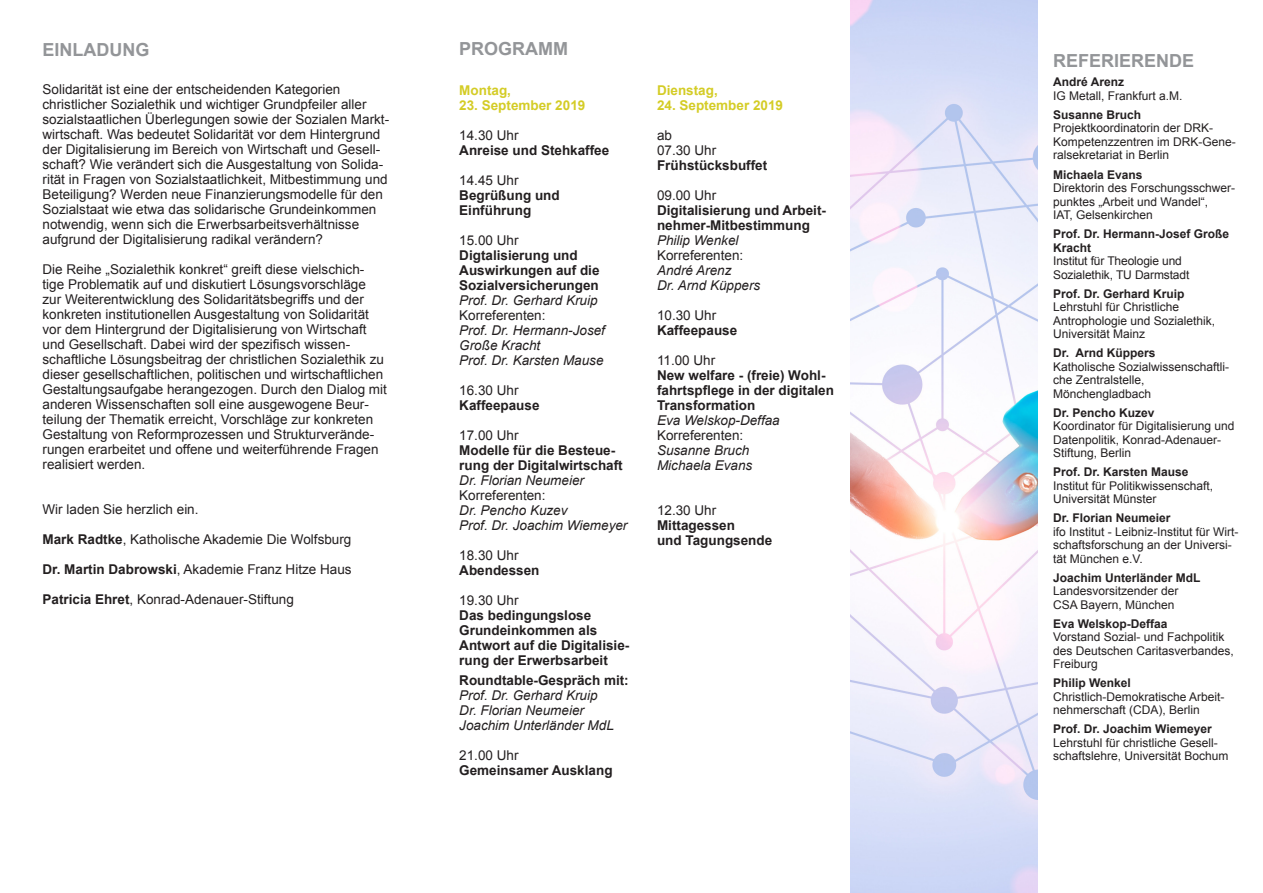
<style>
.page{position:relative;width:1263px;height:893px;background:#fff}
.page>*{position:absolute;margin:0;border:0;box-sizing:border-box;transform-origin:0 0}
.t1{font:700 18px "Arial";color:#939598}
.t2{font:13.5px/15px "Arial";color:#231f20}
.t3{font:700 13.5px/15px "Arial";color:#231f20}
.t4{font:italic 13.5px/15px "Arial";color:#231f20}
.t5{font:700 13.5px "Arial";color:#d4cc26}
.t6{font:12px/13.5px "Arial";color:#231f20}
.t7{font:700 12px "Arial";color:#231f20}
.s1{font-weight:700}
.s2{font-style:normal}
</style>
<div class="page">
<img style="left:850px;top:0;width:187px;height:893px">
<p class="t1" style="left:43px;top:37px;width:108px">EINLADUNG</p>
<p class="t2" style="left:43px;top:82px;width:348px">Solidarität ist eine der entscheidenden Kategorien christlicher Sozialethik und wichtiger Grundpfeiler aller sozialstaatlichen Überlegungen sowie der Sozialen Markt&shy;wirtschaft. Was bedeutet Solidarität vor dem Hintergrund der Digitalisierung im Bereich von Wirtschaft und Gesell&shy;schaft? Wie verändert sich die Ausgestaltung von Solida&shy;rität in Fragen von Sozialstaatlichkeit, Mitbestimmung und Beteiligung? Werden neue Finanzierungsmodelle für den Sozialstaat wie etwa das solidarische Grundeinkommen notwendig, wenn sich die Erwerbsarbeitsverhältnisse aufgrund der Digitalisierung radikal verändern?</p>
<p class="t2" style="left:43px;top:262px;width:346px">Die Reihe „Sozialethik konkret“ greift diese vielschich&shy;tige Problematik auf und diskutiert Lösungsvorschläge zur Weiterentwicklung des Solidaritätsbegriffs und der konkreten institutionellen Ausgestaltung von Solidarität vor dem Hintergrund der Digitalisierung von Wirtschaft und Gesellschaft. Dabei wird der spezifisch wissen&shy;schaftliche Lösungsbeitrag der christlichen Sozialethik zu dieser gesellschaftlichen, politischen und wirtschaftlichen Gestaltungsaufgabe herangezogen. Durch den Dialog mit anderen Wissenschaften soll eine ausgewogene Beur&shy;teilung der Thematik erreicht, Vorschläge zur konkreten Gestaltung von Reformprozessen und Strukturverände&shy;rungen erarbeitet und offene und weiterführende Fragen realisiert werden.</p>
<p class="t2" style="left:43px;top:502px;width:158px">Wir laden Sie herzlich ein.</p>
<p class="t2" style="left:43px;top:532px;width:310px"><span class="s1">Mark Radtke</span>, Katholische Akademie Die Wolfsburg</p>
<p class="t2" style="left:43px;top:562px;width:311px"><span class="s1">Dr. Martin Dabrowski</span>, Akademie Franz Hitze Haus</p>
<p class="t2" style="left:43px;top:592px;width:253px"><span class="s1">Patricia Ehret</span>, Konrad-Adenauer-Stiftung</p>
<p class="t1" style="left:459px;top:36px;width:110px">PROGRAMM</p>
<p class="t5" style="left:459px;top:81px;width:53px">Montag,</p>
<p class="t5" style="left:459px;top:96px;width:128px">23. September 2019</p>
<p class="t2" style="left:459px;top:128px;width:61px">14.30 Uhr</p>
<p class="t3" style="left:459px;top:143px;width:152px">Anreise und Stehkaffee</p>
<p class="t2" style="left:459px;top:173px;width:61px">14.45 Uhr</p>
<p class="t3" style="left:459px;top:188px;width:102px">Begrüßung und<br>Einführung</p>
<p class="t2" style="left:459px;top:233px;width:61px">15.00 Uhr</p>
<p class="t3" style="left:459px;top:248px;width:142px">Digtalisierung und<br>Auswirkungen auf die<br>Sozialversicherungen</p>
<p class="t4" style="left:459px;top:293px;width:140px">Prof. Dr. Gerhard Kruip<br><span class="s2">Korreferenten:</span></p>
<p class="t4" style="left:459px;top:323px;width:147px">Prof. Dr. Hermann-Josef<br>Große Kracht</p>
<p class="t4" style="left:459px;top:353px;width:146px">Prof. Dr. Karsten Mause</p>
<p class="t2" style="left:459px;top:383px;width:61px">16.30 Uhr</p>
<p class="t3" style="left:459px;top:398px;width:82px">Kaffeepause</p>
<p class="t2" style="left:459px;top:428px;width:61px">17.00 Uhr</p>
<p class="t3" style="left:459px;top:443px;width:165px">Modelle für die Besteue&shy;rung der Digitalwirtschaft</p>
<p class="t4" style="left:459px;top:473px;width:126px">Dr. Florian Neumeier</p>
<p class="t2" style="left:459px;top:488px;width:88px">Korreferenten:</p>
<p class="t4" style="left:459px;top:503px;width:110px">Dr. Pencho Kuzev</p>
<p class="t4" style="left:459px;top:518px;width:170px">Prof. Dr. Joachim Wiemeyer</p>
<p class="t2" style="left:459px;top:548px;width:61px">18.30 Uhr</p>
<p class="t3" style="left:459px;top:563px;width:82px">Abendessen</p>
<p class="t2" style="left:459px;top:593px;width:61px">19.30 Uhr</p>
<p class="t3" style="left:459px;top:608px;width:172px">Das bedingungslose<br>Grundeinkommen als<br>Antwort auf die Digitalisie&shy;rung der Erwerbsarbeit</p>
<p class="t3" style="left:459px;top:672px;width:171px">Roundtable-Gespräch mit:</p>
<p class="t4" style="left:459px;top:688px;width:140px">Prof. Dr. Gerhard Kruip</p>
<p class="t4" style="left:459px;top:703px;width:126px">Dr. Florian Neumeier</p>
<p class="t4" style="left:459px;top:718px;width:156px">Joachim Unterländer MdL</p>
<p class="t2" style="left:459px;top:747px;width:61px">21.00 Uhr</p>
<p class="t3" style="left:459px;top:762px;width:155px">Gemeinsamer Ausklang</p>
<p class="t5" style="left:657px;top:81px;width:62px">Dienstag,</p>
<p class="t5" style="left:657px;top:96px;width:128px">24. September 2019</p>
<p class="t2" style="left:657px;top:128px;width:17px">ab</p>
<p class="t2" style="left:657px;top:143px;width:61px">07.30 Uhr</p>
<p class="t3" style="left:657px;top:158px;width:112px">Frühstücksbuffet</p>
<p class="t2" style="left:657px;top:188px;width:61px">09.00 Uhr</p>
<p class="t3" style="left:657px;top:203px;width:171px">Digitalisierung und Arbeit&shy;nehmer-Mitbestimmung</p>
<p class="t4" style="left:657px;top:233px;width:83px">Philip Wenkel</p>
<p class="t2" style="left:657px;top:248px;width:88px">Korreferenten:</p>
<p class="t4" style="left:657px;top:263px;width:76px">André Arenz</p>
<p class="t4" style="left:657px;top:278px;width:105px">Dr. Arnd Küppers</p>
<p class="t2" style="left:657px;top:308px;width:61px">10.30 Uhr</p>
<p class="t3" style="left:657px;top:323px;width:82px">Kaffeepause</p>
<p class="t2" style="left:657px;top:353px;width:60px">11.00 Uhr</p>
<p class="t3" style="left:657px;top:368px;width:179px">New welfare - (freie) Wohl&shy;fahrtspflege in der digitalen<br>Transformation</p>
<p class="t4" style="left:657px;top:413px;width:124px">Eva Welskop-Deffaa</p>
<p class="t2" style="left:657px;top:428px;width:88px">Korreferenten:</p>
<p class="t4" style="left:657px;top:443px;width:94px">Susanne Bruch</p>
<p class="t4" style="left:657px;top:458px;width:97px">Michaela Evans</p>
<p class="t2" style="left:657px;top:503px;width:61px">12.30 Uhr</p>
<p class="t3" style="left:657px;top:518px;width:80px">Mittagessen</p>
<p class="t3" style="left:657px;top:533px;width:117px">und Tagungsende</p>
<p class="t1" style="left:1053px;top:48px;width:143px">REFERIERENDE</p>
<p class="t6" style="left:1053px;top:75px;width:131px"><span class="s1">André Arenz<br></span>IG Metall, Frankfurt a.M.</p>
<p class="t6" style="left:1053px;top:108px;width:184px"><span class="s1">Susanne Bruch<br></span>Projektkoordinatorin der DRK-<br>Kompetenzzentren im DRK-Gene&shy;ralsekretariat in Berlin</p>
<p class="t6" style="left:1053px;top:167px;width:184px"><span class="s1">Michaela Evans<br></span>Direktorin des Forschungsschwer&shy;punktes „Arbeit und Wandel“,<br>IAT, Gelsenkirchen</p>
<p class="t6" style="left:1053px;top:227px;width:178px"><span class="s1">Prof. Dr. Hermann-Josef Große<br>Kracht<br></span>Institut für Theologie und<br>Sozialethik, TU Darmstadt</p>
<p class="t6" style="left:1053px;top:287px;width:164px"><span class="s1">Prof. Dr. Gerhard Kruip<br></span>Lehrstuhl für Christliche<br>Antrophologie und Sozialethik,<br>Universität Mainz</p>
<p class="t6" style="left:1053px;top:346px;width:178px"><span class="s1">Dr. Arnd Küppers<br></span>Katholische Sozialwissenschaftli&shy;che Zentralstelle,<br>Mönchengladbach</p>
<p class="t6" style="left:1053px;top:406px;width:183px"><span class="s1">Dr. Pencho Kuzev<br></span>Koordinator für Digitalisierung und<br>Datenpolitik, Konrad-Adenauer-<br>Stiftung, Berlin</p>
<p class="t7" style="left:1053px;top:463px;width:137px">Prof. Dr. Karsten Mause</p>
<p class="t6" style="left:1053px;top:479px;width:162px">Institut für Politikwissenschaft,<br>Universität Münster</p>
<p class="t6" style="left:1053px;top:511px;width:187px"><span class="s1">Dr. Florian Neumeier<br></span>ifo Institut - Leibniz-Institut für Wirt&shy;schaftsforschung an der Universi&shy;tät München e.V.</p>
<p class="t6" style="left:1053px;top:571px;width:149px"><span class="s1">Joachim Unterländer MdL<br></span>Landesvorsitzender der<br>CSA Bayern, München</p>
<p class="t6" style="left:1053px;top:617px;width:182px"><span class="s1">Eva Welskop-Deffaa<br></span>Vorstand Sozial- und Fachpolitik des Deutschen Caritasverbandes,<br>Freiburg</p>
<p class="t6" style="left:1053px;top:676px;width:173px"><span class="s1">Philip Wenkel<br></span>Christlich-Demokratische Arbeit&shy;nehmerschaft (CDA), Berlin</p>
<p class="t6" style="left:1053px;top:722px;width:177px"><span class="s1">Prof. Dr. Joachim Wiemeyer<br></span>Lehrstuhl für christliche Gesell&shy;schaftslehre, Universität Bochum</p>
</div>
